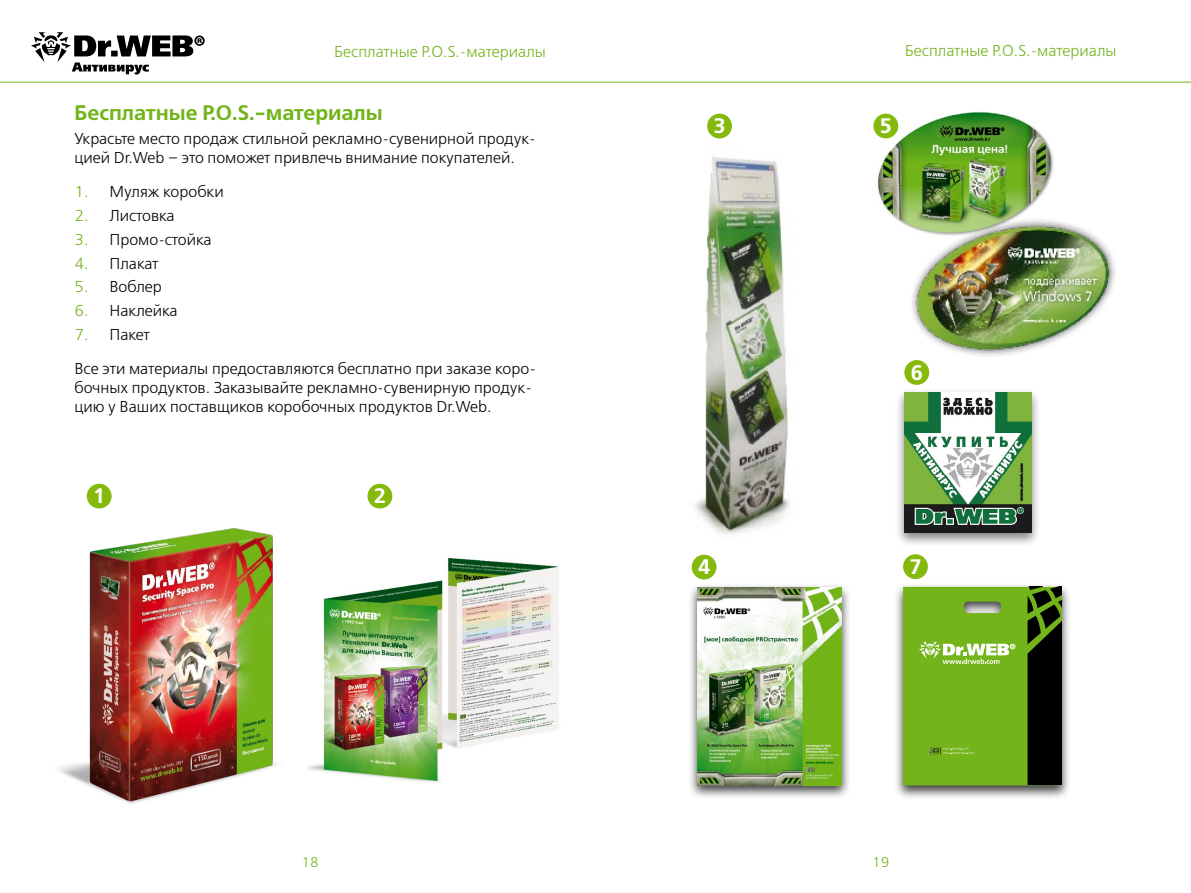
<style>
.page{position:relative;width:1191px;height:893px;background:#fff}
.page>*{position:absolute;margin:0;border:0;box-sizing:border-box;transform-origin:0 0}
.t1{font:21px "Free Set Demi Bold C";color:#72b41a}
.t2{font:21px "Free Set Demi Bold C";color:#fff}
.t3{font:15.75px/18.9px "Free Set Light C";color:#000}
.t4{font:15.75px "Free Set Light C";color:#72b41a}
.t5{font:14px "Free Set Light C";color:#72b41a}
.s1{color:#72b41a}
</style>
<div class="page">
<hr style="left:0;top:82px;width:595px;height:1px;background:#72b41a">
<hr style="left:595px;top:82px;width:596px;height:1px;background:#72b41a">
<svg style="left:31px;top:32px;width:174px;height:42px"></svg>
<div style="left:367px;top:484px;width:25px;height:24px;background:#85ba0d;border-radius:50%"></div>
<div style="left:87px;top:484px;width:25px;height:24px;background:#85ba0d;border-radius:50%"></div>
<img style="left:58px;top:528px;width:221px;height:276px">
<img style="left:308px;top:557px;width:251px;height:225px">
<img style="left:873px;top:112px;width:181px;height:115px">
<div style="left:894px;top:388px;width:147px;height:159px;background:#000;opacity:.5"></div>
<img style="left:904px;top:392px;width:127px;height:141px">
<div style="left:904px;top:360px;width:25px;height:25px;background:#85ba0d;border-radius:50%"></div>
<div style="left:707px;top:114px;width:25px;height:24px;background:#85ba0d;border-radius:50%"></div>
<div style="left:903px;top:554px;width:25px;height:25px;background:#85ba0d;border-radius:50%"></div>
<div style="left:691px;top:555px;width:25px;height:24px;background:#85ba0d;border-radius:50%"></div>
<div style="left:873px;top:114px;width:25px;height:24px;background:#85ba0d;border-radius:50%"></div>
<div style="left:893px;top:582px;width:178px;height:218px;background:#000;opacity:.75"></div>
<svg style="left:903px;top:587px;width:158px;height:198px"></svg>
<img style="left:694px;top:156px;width:96px;height:379px">
<div style="left:908px;top:217px;width:210px;height:141px;background:#000;opacity:.75"></div>
<img style="left:914px;top:219px;width:204px;height:134px">
<div style="left:687px;top:582px;width:164px;height:218px;background:#000;opacity:.75"></div>
<img style="left:697px;top:587px;width:145px;height:198px">
<p class="t4" style="left:334px;top:43px;width:213px">Бесплатные P.O.S.-материалы</p>
<p class="t4" style="left:905px;top:42px;width:213px">Бесплатные P.O.S.-материалы</p>
<h1 class="t1" style="left:74px;top:101px;width:310px">Бесплатные P.O.S.-материалы</h1>
<p class="t3" style="left:74px;top:130px;width:463px">Украсьте место продаж стильной рекламно-сувенирной продук&shy;цией Dr.Web – это поможет привлечь внимание покупателей.</p>
<p class="t3" style="left:74px;top:183px;width:151px"><span class="s1">1.</span> Муляж коробки</p>
<p class="t3" style="left:74px;top:207px;width:102px"><span class="s1">2.</span> Листовка</p>
<p class="t3" style="left:74px;top:231px;width:139px"><span class="s1">3.</span> Промо-стойка</p>
<p class="t3" style="left:74px;top:254px;width:86px"><span class="s1">4.</span> Плакат</p>
<p class="t3" style="left:74px;top:278px;width:89px"><span class="s1">5.</span> Воблер</p>
<p class="t3" style="left:74px;top:302px;width:105px"><span class="s1">6.</span> Наклейка</p>
<p class="t3" style="left:74px;top:318px;width:463px;line-height:34.1px"><span class="s1">7.</span> Пакет<br>Все эти материалы предоставляются бесплатно при заказе коро-</p>
<p class="t3" style="left:74px;top:379px;width:459px">бочных продуктов. Заказывайте рекламно-сувенирную продук&shy;цию у Ваших поставщиков коробочных продуктов Dr.Web.</p>
<h1 class="t2" style="left:93px;top:484px;width:14px">1</h1>
<h1 class="t2" style="left:374px;top:484px;width:14px">2</h1>
<h1 class="t2" style="left:713px;top:114px;width:14px">3</h1>
<h1 class="t2" style="left:879px;top:114px;width:14px">5</h1>
<h1 class="t2" style="left:910px;top:360px;width:14px">6</h1>
<h1 class="t2" style="left:698px;top:555px;width:14px">4</h1>
<h1 class="t2" style="left:909px;top:555px;width:14px">7</h1>
<p class="t5" style="left:301px;top:855px;width:19px">18</p>
<p class="t5" style="left:872px;top:855px;width:19px">19</p>
</div>
